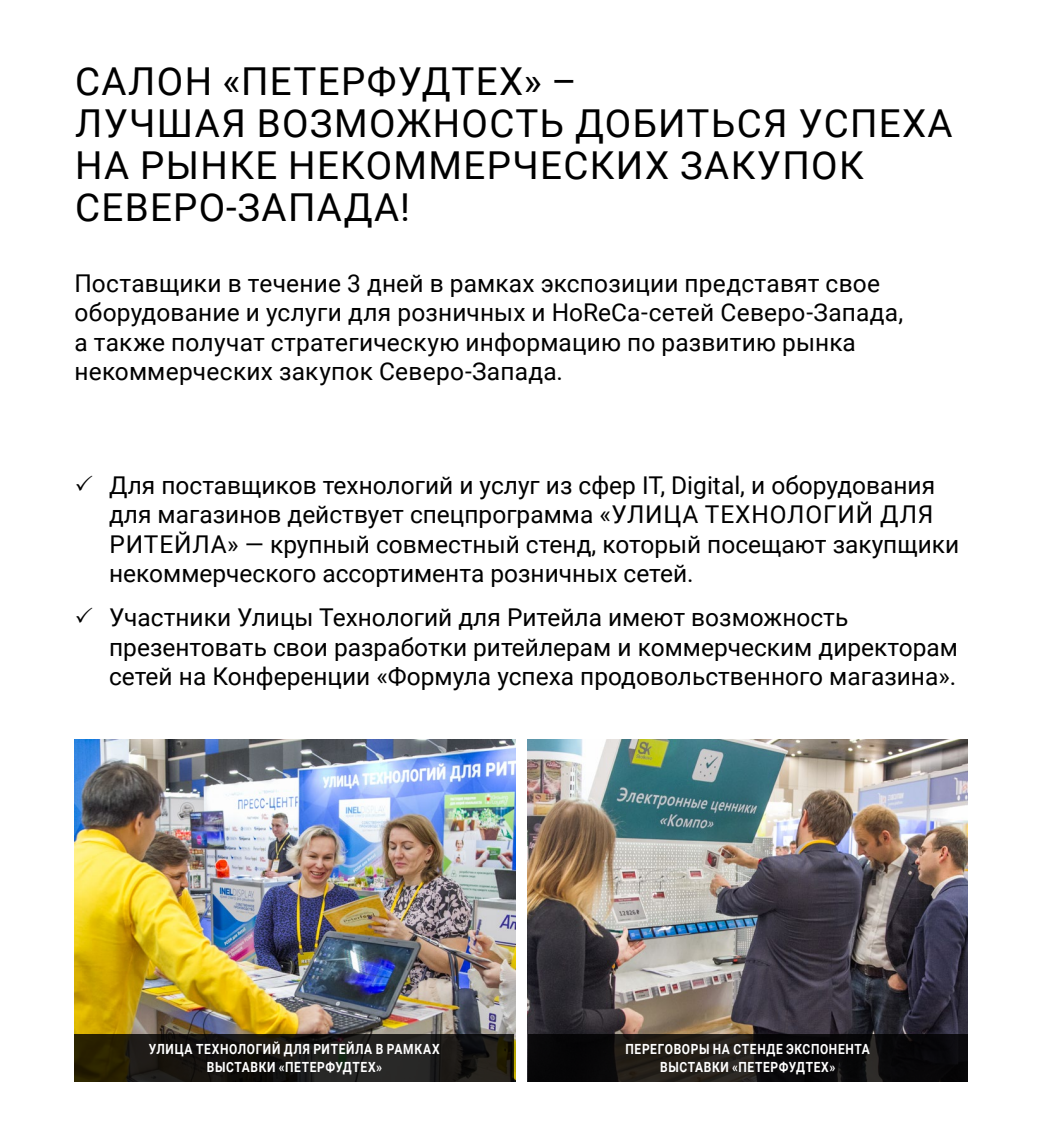
<style>
.page{position:relative;width:1042px;height:1141px;background:#fff}
.page>*{position:absolute;margin:0;border:0;box-sizing:border-box;transform-origin:0 0}
.Заг_1{font:38.5px/42px "Roboto";letter-spacing:.035em;color:#000}
.текст_15{font:24.5px/29.4px "Roboto";color:#000}
.Подпись_к_фото{font:700 14px/17.5px "Roboto";letter-spacing:.055em;color:#fff;text-align:center;scale:.85 1}
</style>
<div class="page">
<img style="left:74px;top:739px;width:442px;height:343px">
<img style="left:528px;top:739px;width:439px;height:295px">
<svg style="left:528px;top:1034px;width:439px;height:48px;background:#110f0e"></svg>
<hr style="left:0;top:681px;width:1px;height:47px;background:#000">
<svg style="left:74px;top:1034px;width:440px;height:48px;background:#1c1a13"></svg>
<hr style="left:0;top:1094px;width:1px;height:47px;background:#000">
<p class="Заг_1" style="left:75px;top:58px;width:879px">САЛОН «ПЕТЕРФУДТЕХ» –<br>ЛУЧШАЯ ВОЗМОЖНОСТЬ ДОБИТЬСЯ УСПЕХА<br>НА РЫНКЕ НЕКОММЕРЧЕСКИХ ЗАКУПОК<br>СЕВЕРО-ЗАПАДА!</p>
<p class="текст_15" style="left:74px;top:268px;width:830px">Поставщики в течение 3 дней в рамках экспозиции представят свое оборудование и услуги для розничных и HoReCa-сетей Северо-Запада, а также получат стратегическую информацию по развитию рынка некоммерческих закупок Северо-Запада.</p>
<p class="текст_15" style="left:109px;top:470px;width:851px;text-indent:-35px">✓ Для поставщиков технологий и услуг из сфер IT, Digital, и оборудования для магазинов действует спецпрограмма «УЛИЦА ТЕХНОЛОГИЙ ДЛЯ РИТЕЙЛА» — крупный совместный стенд, который посещают закупщики некоммерческого ассортимента розничных сетей.</p>
<p class="текст_15" style="left:109px;top:602px;width:850px;text-indent:-35px">✓ Участники Улицы Технологий для Ритейла имеют возможность презентовать свои разработки ритейлерам и коммерческим директорам сетей на Конференции «Формула успеха продовольственного магазина».</p>
<p class="Подпись_к_фото" style="left:149px;top:1040px;width:344px">УЛИЦА ТЕХНОЛОГИЙ ДЛЯ РИТЕЙЛА В РАМКАХ<br>ВЫСТАВКИ «ПЕТЕРФУДТЕХ»</p>
<p class="Подпись_к_фото" style="left:625px;top:1040px;width:289px">ПЕРЕГОВОРЫ НА СТЕНДЕ ЭКСПОНЕНТА<br>ВЫСТАВКИ «ПЕТЕРФУДТЕХ»</p>
</div>
